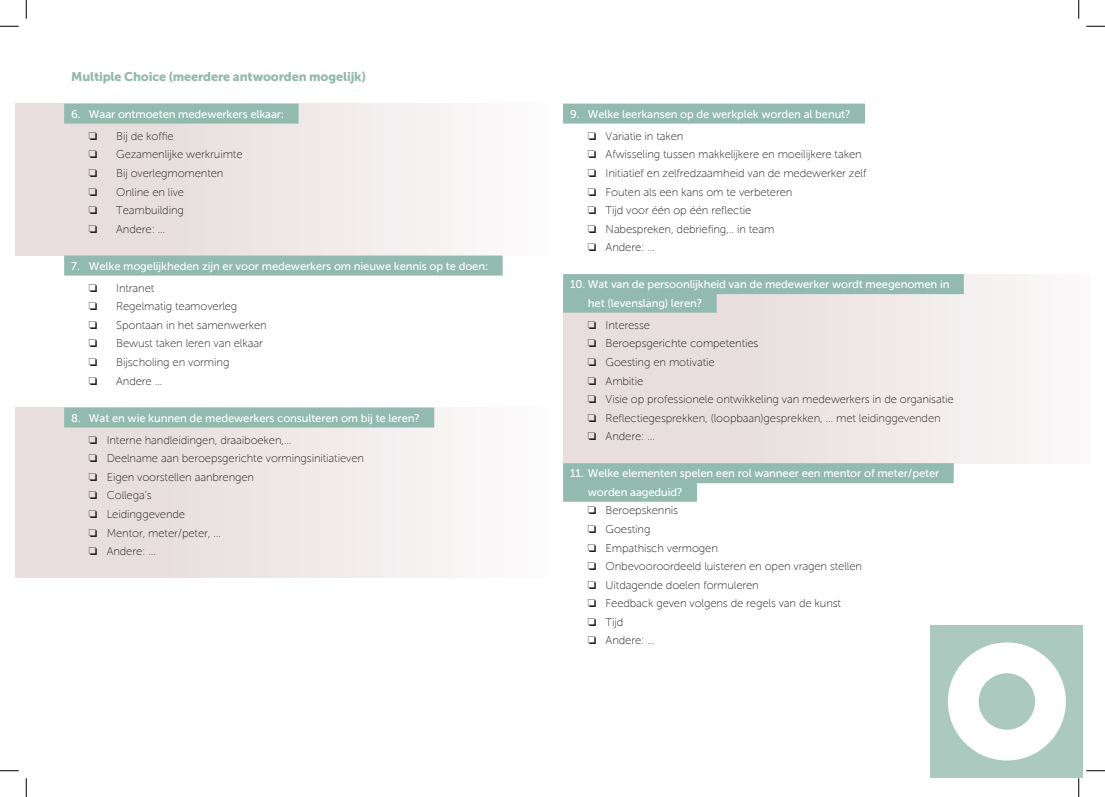
<style>
.page{position:relative;width:1105px;height:797px;background:#fff}
.page>*{position:absolute;margin:0;border:0;box-sizing:border-box;transform-origin:0 0}
.t1{font:12.5px "Museo Sans 900";letter-spacing:-.01em;color:#92baaf}
.t2{font:11.25px/18.5px "Museo Sans 100";letter-spacing:-.01em;color:#231f20}
.t3{font:11.25px/18.5px "Museo Sans 500";letter-spacing:-.01em;color:#fff}
</style>
<div class="page">
<div style="left:16px;top:103px;width:533px;height:153px;background:linear-gradient(to right,#e4d8d9,#fbfafa)"></div>
<div style="left:16px;top:407px;width:533px;height:170px;background:linear-gradient(to right,#e3d8d9,#fbfafa)"></div>
<div style="left:563px;top:274px;width:526px;height:189px;background:linear-gradient(to right,#e4d8d9,#f8f6f6)"></div>
<div style="left:64px;top:104px;width:235px;height:20px;background:#92baaf"></div>
<div style="left:64px;top:255px;width:439px;height:20px;background:#92baaf"></div>
<div style="left:64px;top:407px;width:370px;height:20px;background:#92baaf"></div>
<div style="left:563px;top:104px;width:302px;height:20px;background:#92baaf"></div>
<div style="left:563px;top:274px;width:401px;height:20px;background:#92baaf"></div>
<div style="left:563px;top:293px;width:154px;height:20px;background:#92baaf"></div>
<div style="left:563px;top:463px;width:391px;height:20px;background:#92baaf"></div>
<div style="left:563px;top:481px;width:134px;height:20px;background:#92baaf"></div>
<div style="left:930px;top:625px;width:153px;height:152px;background:#acc9c0"></div>
<svg style="left:948px;top:642px;width:118px;height:118px"></svg>
<svg style="left:0;top:25px;width:19px;height:2px"></svg>
<svg style="left:1086px;top:25px;width:19px;height:2px"></svg>
<svg style="left:0;top:770px;width:19px;height:1px"></svg>
<svg style="left:1086px;top:770px;width:19px;height:1px"></svg>
<svg style="left:25px;top:0;width:2px;height:19px"></svg>
<svg style="left:25px;top:778px;width:2px;height:19px"></svg>
<svg style="left:1078px;top:0;width:1px;height:19px"></svg>
<svg style="left:1078px;top:778px;width:1px;height:19px"></svg>
<svg style="left:89px;top:132px;width:8px;height:8px"></svg>
<svg style="left:89px;top:150px;width:8px;height:8px"></svg>
<svg style="left:89px;top:169px;width:8px;height:8px"></svg>
<svg style="left:89px;top:187px;width:8px;height:8px"></svg>
<svg style="left:89px;top:206px;width:8px;height:8px"></svg>
<svg style="left:89px;top:225px;width:8px;height:7px"></svg>
<p class="t1" style="left:71px;top:69px;width:296px">Multiple Choice (meerdere antwoorden mogelijk)</p>
<p class="t3" style="left:71px;top:105px;width:214px">6. Waar ontmoeten medewerkers elkaar:</p>
<p class="t2" style="left:116px;top:127px;width:59px">Bij de koffie</p>
<p class="t2" style="left:116px;top:145px;width:128px">Gezamenlijke werkruimte</p>
<p class="t2" style="left:116px;top:164px;width:109px">Bij overlegmomenten</p>
<p class="t2" style="left:116px;top:182px;width:69px">Online en live</p>
<p class="t2" style="left:116px;top:201px;width:69px">Teambuilding</p>
<p class="t2" style="left:116px;top:220px;width:51px">Andere: …</p>
<p class="t3" style="left:71px;top:257px;width:419px">7. Welke mogelijkheden zijn er voor medewerkers om nieuwe kennis op te doen:</p>
<p class="t2" style="left:116px;top:279px;width:40px">Intranet</p>
<p class="t2" style="left:116px;top:297px;width:123px">Regelmatig teamoverleg</p>
<p class="t2" style="left:116px;top:316px;width:152px">Spontaan in het samenwerken</p>
<p class="t2" style="left:116px;top:334px;width:148px">Bewust taken leren van elkaar</p>
<p class="t2" style="left:116px;top:353px;width:115px">Bijscholing en vorming</p>
<p class="t2" style="left:116px;top:371px;width:47px">Andere …</p>
<p class="t3" style="left:71px;top:408px;width:350px">8. Wat en wie kunnen de medewerkers consulteren om bij te leren?</p>
<p class="t2" style="left:89px;top:431px;width:277px">❏ Interne handleidingen, draaiboeken,…<br>❏ Deelname aan beroepsgerichte vormingsinitiatieven ❏ Eigen voorstellen aanbrengen<br>❏ Collega’s<br>❏ Leidinggevende<br>❏ Mentor, meter/peter, …<br>❏ Andere: …</p>
<p class="t3" style="left:570px;top:105px;width:282px">9. Welke leerkansen op de werkplek worden al benut?</p>
<p class="t2" style="left:588px;top:127px;width:280px">❏ Variatie in taken<br>❏ Afwisseling tussen makkelijkere en moeilijkere taken ❏ Initiatief en zelfredzaamheid van de medewerker zelf ❏ Fouten als een kans om te verbeteren<br>❏ Tijd voor één op één reflectie<br>❏ Nabespreken, debriefing,.. in team<br>❏ Andere: …</p>
<p class="t3" style="left:588px;top:275px;width:363px;text-indent:-18px">10. Wat van de persoonlijkheid van de medewerker wordt meegenomen in het (levenslang) leren?</p>
<p class="t2" style="left:588px;top:316px;width:367px">❏ Interesse<br>❏ Beroepsgerichte competenties<br>❏ Goesting en motivatie<br>❏ Ambitie<br>❏ Visie op professionele ontwikkeling van medewerkers in de organisatie ❏ Reflectiegesprekken, (loopbaan)gesprekken, … met leidinggevenden<br>❏ Andere: …</p>
<p class="t3" style="left:588px;top:464px;width:353px;text-indent:-18px">11. Welke elementen spelen een rol wanneer een mentor of meter/peter worden aageduid?</p>
<p class="t2" style="left:588px;top:501px;width:276px">❏ Beroepskennis<br>❏ Goesting<br>❏ Empathisch vermogen<br>❏ Onbevooroordeeld luisteren en open vragen stellen ❏ Uitdagende doelen formuleren<br>❏ Feedback geven volgens de regels van de kunst<br>❏ Tijd<br>❏ Andere: …</p>
</div>
